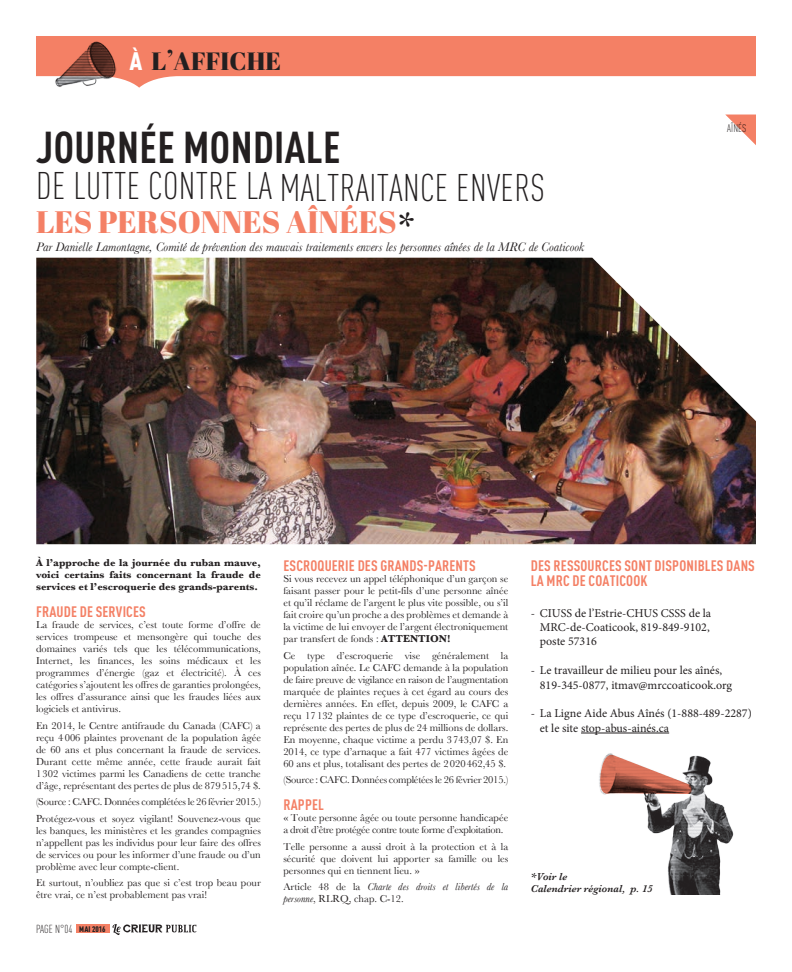
<style>
.page{position:relative;width:792px;height:972px;background:#fff}
.page>*{position:absolute;margin:0;border:0;box-sizing:border-box;transform-origin:0 0}
.t1{font:700 condensed 44px "DINOT";letter-spacing:.01em;color:#231f20}
.t2{font:300 condensed 38px "DINOT";letter-spacing:.01em;color:#231f20}
.t3{font:31px "Abril Fatface";color:#f48065}
.t4{font:25px "Abril Fatface";color:#231f20}
.t5{font:700 condensed 15px/15px "DINOT";letter-spacing:.01em;color:#f48065}
.t6{font:italic 13px "Baskerville";color:#231f20}
.t7{font:12px/14.4px "Minion Pro";color:#231f20}
.t8{font:300 condensed 11.5px "DINOT";color:#231f20}
.t9{font:300 condensed 11px "DINOT";letter-spacing:.01em;color:#231f20}
.t10{font:10.5px/12px "Baskerville";color:#231f20;text-align:justify}
.t11{font:700 10.5px/12px "Baskerville";color:#231f20;text-align:justify}
.t12{font:10.5px/12px "Baskerville";letter-spacing:-.03em;color:#231f20}
.t13{font:italic 10.5px/12px "Baskerville";color:#231f20}
.t14{font:10.5px "Baskerville";letter-spacing:-.02em;color:#231f20}
.t15{font:italic 600 10.5px/12px "Baskerville";color:#231f20}
.t16{font:900 condensed 8px "DINOT";color:#231f20}
.s1{font-family:"DINOT";font-weight:900;font-stretch:condensed;color:#fff}
.s2{font-size:28px}
.s3{font-family:"Baskerville";font-weight:600;font-style:italic;color:#231f20}
.s4{font-family:"Bask Old Face"}
.s5{font-weight:300;font-size:11.5px}
.s6{font-weight:700}
.s7{font-style:normal}
</style>
<div class="page">
<svg style="left:36px;top:36px;width:720px;height:52px;fill:#f48065"></svg>
<div style="left:76px;top:924px;width:34px;height:9px;background:#f48065"></div>
<svg style="left:112px;top:924px;width:84px;height:11px"></svg>
<img style="left:55px;top:41px;width:62px;height:47px">
<hr style="left:581px;top:733px;width:88px;height:1px;background:#231f20">
<svg style="left:726px;top:115px;width:30px;height:30px"></svg>
<img style="left:608px;top:753px;width:126px;height:141px">
<svg style="left:599px;top:754px;width:93px;height:41px"></svg>
<img style="left:36px;top:258px;width:720px;height:286px">
<h3 class="t4" style="left:129px;top:44px;width:153px"><span class="s1">À</span> L<span class="s2">’</span>AFFICHE</h3>
<h1 class="t1" style="left:36px;top:121px;width:306px">JOURNÉE MONDIALE</h1>
<h2 class="t2" style="left:36px;top:166px;width:507px">DE LUTTE CONTRE LA MALTRAITANCE ENVERS</h2>
<h3 class="t3" style="left:36px;top:201px;width:379px">LES PERSONNES AÎNÉES<span class="s3">*</span></h3>
<p class="t6" style="left:36px;top:239px;width:550px">Par Danielle Lamontagne, Comité de prévention des mauvais traitements envers les personnes aînées de la MRC de Coaticook</p>
<p class="t9" style="left:727px;top:122px;width:20px">AÎNÉS</p>
<p class="t11" style="left:36px;top:557px;width:226px">À l’approche de la journée du ruban mauve, voici certains faits concernant la fraude de services et l’escroquerie des grands-parents.</p>
<h3 class="t5" style="left:36px;top:604px;width:111px">FRAUDE DE SERVICES</h3>
<p class="t10" style="left:36px;top:619px;width:226px">La fraude de services, c’est toute forme d’offre de services trompeuse et mensongère qui touche des domaines variés tels que les télécommunications, Internet, les finances, les soins médicaux et les programmes d’énergie (gaz et électricité). À ces catégories s’ajoutent les offres de garanties prolongées, les offres d’assurance ainsi que les fraudes liées aux logiciels et antivirus.</p>
<p class="t10" style="left:36px;top:719px;width:226px">En 2014, le Centre antifraude du Canada (CAFC) a reçu 4 006 plaintes provenant de la population âgée de 60 ans et plus concernant la fraude de services.<br>Durant cette même année, cette fraude aurait fait 1 302 victimes parmi les Canadiens de cette tranche d’âge, représentant des pertes de plus de 879515,74 <span class="s4">$</span>.</p>
<p class="t10" style="left:36px;top:794px;width:226px;line-height:16.5px">(Source : CAFC. Données complétées le 26 février 2015.)<br>Protégez-vous et soyez vigilant! Souvenez-vous que</p>
<p class="t10" style="left:36px;top:824px;width:226px">les banques, les ministères et les grandes compagnies n’appellent pas les individus pour leur faire des offres de services ou pour les informer d’une fraude ou d’un problème avec leur compte-client.</p>
<p class="t10" style="left:36px;top:877px;width:226px">Et surtout, n’oubliez pas que si c’est trop beau pour être vrai, ce n’est probablement pas vrai!</p>
<p class="t8" style="left:36px;top:922px;width:5px">PAGE</p>
<p class="t16" style="left:55px;top:924px;width:52px"><span class="s5">N°04</span> Mai 2016</p>
<h3 class="t5" style="left:283px;top:558px;width:194px">ESCROQUERIE DES GRANDS-PARENTS</h3>
<p class="t10" style="left:283px;top:573px;width:226px">Si vous recevez un appel téléphonique d’un garçon se faisant passer pour le petit-fils d’une personne aînée et qu’il réclame de l’argent le plus vite possible, ou s’il fait croire qu’un proche a des problèmes et demande à la victime de lui envoyer de l’argent électroniquement par transfert de fonds : <span class="s6">ATTENTION!</span></p>
<p class="t10" style="left:283px;top:649px;width:226px">Ce type d’escroquerie vise généralement la population aînée. Le CAFC demande à la population de faire preuve de vigilance en raison de l’augmentation marquée de plaintes reçues à cet égard au cours des dernières années. En effet, depuis 2009, le CAFC a reçu 17132 plaintes de ce type d’escroquerie, ce qui représente des pertes de plus de 24 millions de dollars.<br>En moyenne, chaque victime a perdu 3 743,07 <span class="s4">$</span>. En 2014, ce type d’arnaque a fait 477 victimes âgées de 60 ans et plus, totalisant des pertes de 2020 462,45 <span class="s4">$</span>.</p>
<p class="t14" style="left:283px;top:774px;width:226px">(Source : CAFC. Données complétées le 26 février 2015.)</p>
<h3 class="t5" style="left:283px;top:797px;width:8px">RAPPEL</h3>
<p class="t12" style="left:283px;top:812px;width:226px">« Toute personne âgée ou toute personne handicapée a droit d’être protégée contre toute forme d’exploitation.</p>
<p class="t10" style="left:283px;top:840px;width:226px">Telle personne a aussi droit à la protection et à la sécurité que doivent lui apporter sa famille ou les personnes qui en tiennent lieu. »</p>
<p class="t13" style="left:283px;top:881px;width:226px"><span class="s7">Article 48 de la</span> Charte des droits et libertés de la personne<span class="s7">, RLRQ, chap. C-12.</span></p>
<h3 class="t5" style="left:531px;top:558px;width:226px">DES RESSOURCES SONT DISPONIBLES DANS<br>LA MRC DE COATICOOK</h3>
<p class="t7" style="left:540px;top:606px;width:173px;text-align:justify;text-indent:-9px">- CIUSS de l’Estrie-CHUS CSSS de la MRC-de-Coaticook, 819-849-9102, poste 57316</p>
<p class="t7" style="left:540px;top:663px;width:194px;text-indent:-9px">- Le travailleur de milieu pour les aînés,<br>819-345-0877, itmav@mrccoaticook.org</p>
<p class="t7" style="left:540px;top:706px;width:214px;text-indent:-9px">- La Ligne Aide Abus Aînés (1-888-489-2287) et le site stop-abus-ainés.ca</p>
<p class="t15" style="left:531px;top:871px;width:123px">*Voir le<br>Calendrier régional, p. 15</p>
</div>
